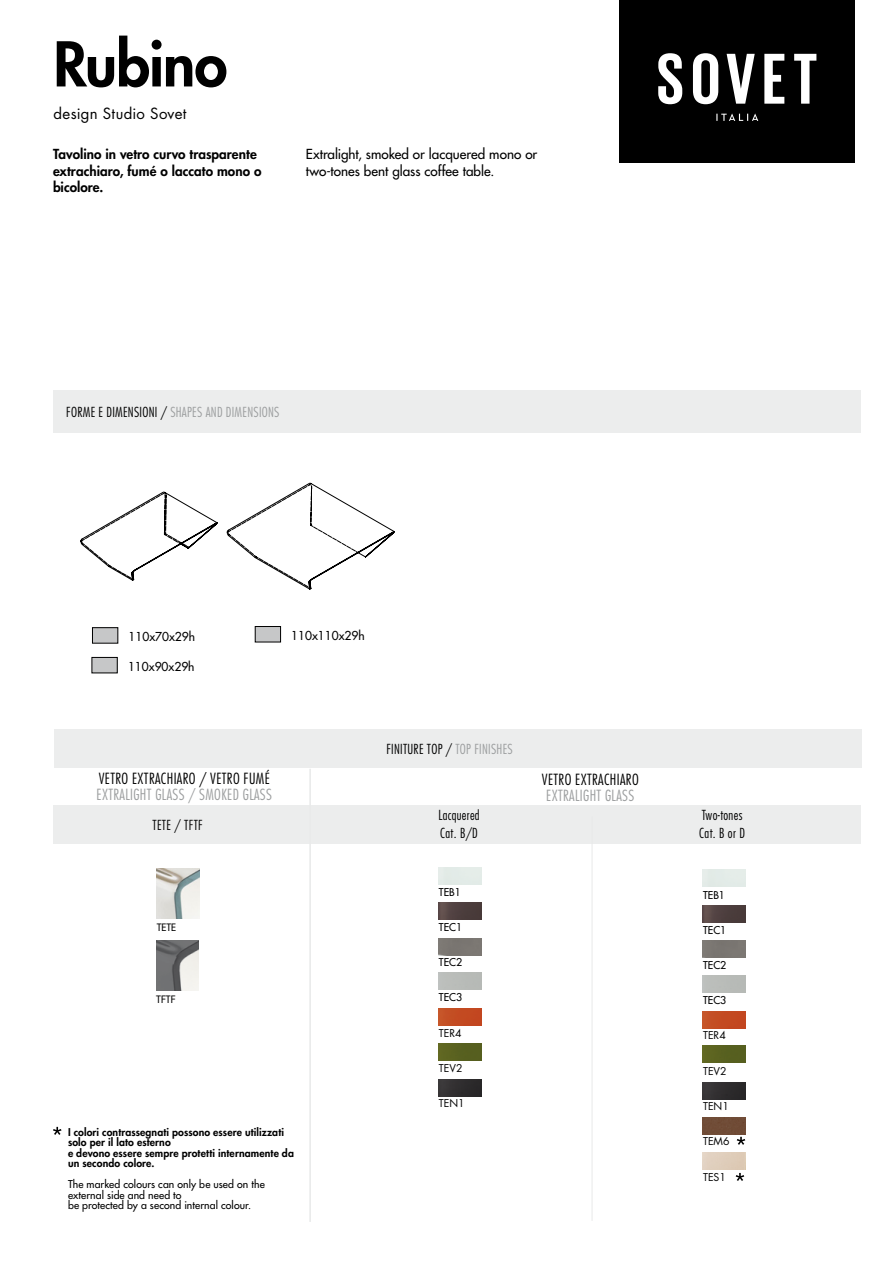
<style>
.page{position:relative;width:893px;height:1263px;background:#fff}
.page>*{position:absolute;margin:0;border:0;box-sizing:border-box;transform-origin:0 0}
.t1{font:800 60px "Futura Std";letter-spacing:-.015em;color:#000}
.t2{font:300 condensed 15px "Futura Std";letter-spacing:.025em;color:#000}
.t3{font:300 condensed 15px "Futura Std";letter-spacing:.025em;color:#9c9e9f}
.t4{font:15px "Futura Std";letter-spacing:.015em;color:#000}
.t5{font:800 13.5px/16.5px "Futura Std";letter-spacing:.005em;color:#000}
.t6{font:300 condensed 13.5px/18px "Futura Std";letter-spacing:.025em;color:#000}
.t7{font:500 13.5px/16.5px "Futura Std";color:#000}
.t8{font:300 condensed 13.5px "Futura Std";letter-spacing:.02em;color:#9c9e9f}
.t9{font:500 12px "Futura Std";color:#000}
.t10{font:500 10.5px/10.5px "Futura Std";letter-spacing:.01em;color:#000}
.t11{font:800 10.5px/10.5px "Futura Std";letter-spacing:.01em;color:#000}
.t12{font:10.5px "Futura Std";color:#000}
.t13{font:condensed 10.5px "Helvetica Neue LT Std";color:#000}
.s1{color:#000}
.s2{color:#9c9e9f}
</style>
<div class="page">
<div style="left:620px;top:0;width:235px;height:163px;background:#000"></div>
<svg style="left:716px;top:114px;width:42px;height:7px"></svg>
<svg style="left:658px;top:53px;width:158px;height:51px"></svg>
<div style="left:53px;top:390px;width:808px;height:43px;background:#eceded"></div>
<div style="left:92px;top:628px;width:26px;height:15px;background:#c6c7c8"></div>
<div style="left:92px;top:657px;width:25px;height:16px;background:#c6c7c8"></div>
<div style="left:92px;top:657px;width:25px;height:16px;border:1px solid #000"></div>
<div style="left:54px;top:729px;width:808px;height:38px;background:#eceded"></div>
<div style="left:53px;top:805px;width:808px;height:38px;background:#eceded"></div>
<hr style="left:592px;top:816px;width:1px;height:405px;background:#e8e9e9">
<img style="left:439px;top:1009px;width:42px;height:17px">
<img style="left:439px;top:1080px;width:42px;height:17px">
<img style="left:439px;top:903px;width:42px;height:17px">
<img style="left:439px;top:1043px;width:42px;height:17px">
<hr style="left:310px;top:769px;width:1px;height:453px;background:#e8e9e9">
<img style="left:157px;top:869px;width:42px;height:50px">
<img style="left:703px;top:1011px;width:42px;height:17px">
<img style="left:703px;top:1082px;width:42px;height:17px">
<img style="left:703px;top:905px;width:42px;height:17px">
<img style="left:703px;top:1046px;width:42px;height:17px">
<img style="left:703px;top:1118px;width:42px;height:17px">
<svg style="left:53px;top:1127px;width:9px;height:8px"></svg>
<svg style="left:737px;top:1137px;width:8px;height:8px"></svg>
<svg style="left:736px;top:1173px;width:8px;height:8px"></svg>
<img style="left:156px;top:941px;width:43px;height:50px">
<svg style="left:81px;top:483px;width:314px;height:107px"></svg>
<div style="left:255px;top:626px;width:26px;height:16px;background:#c6c7c8"></div>
<div style="left:255px;top:626px;width:26px;height:16px;border:1px solid #000"></div>
<h1 class="t1" style="left:53px;top:26px;width:175px">Rubino</h1>
<h2 class="t4" style="left:53px;top:104px;width:134px">design Studio Sovet</h2>
<p class="t5" style="left:53px;top:146px;width:210px">Tavolino in vetro curvo trasparente extrachiaro, fumé o laccato mono o bicolore.</p>
<p class="t7" style="left:306px;top:146px;width:233px">Extralight, smoked or lacquered mono or two-tones bent glass coffee table.</p>
<p class="t8" style="left:66px;top:404px;width:215px"><span class="s1">FORME E DIMENSIONI /</span> SHAPES AND DIMENSIONS</p>
<p class="t9" style="left:129px;top:629px;width:68px">110x70x29h</p>
<p class="t9" style="left:128px;top:659px;width:68px">110x90x29h</p>
<p class="t9" style="left:291px;top:628px;width:75px">110x110x29h</p>
<h2 class="t2" style="left:99px;top:769px;width:173px">VETRO EXTRACHIARO / VETRO FUMÉ</h2>
<h2 class="t3" style="left:97px;top:786px;width:177px">EXTRALIGHT GLASS / SMOKED GLASS</h2>
<p class="t6" style="left:152px;top:816px;width:52px">TETE / TFTF</p>
<p class="t13" style="left:157px;top:921px;width:21px">TETE</p>
<p class="t13" style="left:156px;top:993px;width:21px">TFTF</p>
<p class="t11" style="left:68px;top:1127px;width:227px">I colori contrassegnati possono essere utilizzati solo per il lato esterno<br>e devono essere sempre protetti internamente da un secondo colore.</p>
<p class="t10" style="left:68px;top:1179px;width:198px">The marked colours can only be used on the external side and need to<br>be protected by a second internal colour.</p>
<p class="t6" style="left:386px;top:740px;width:128px">FINITURE TOP / <span class="s2">TOP FINISHES</span></p>
<p class="t6" style="left:438px;top:806px;width:43px">Lacquered<br>Cat. B/D</p>
<p class="t10" style="left:439px;top:887px;width:23px">TEB1</p>
<p class="t10" style="left:439px;top:922px;width:25px">TEC1</p>
<p class="t10" style="left:439px;top:957px;width:25px">TEC2</p>
<p class="t10" style="left:439px;top:992px;width:25px">TEC3</p>
<p class="t12" style="left:439px;top:1026px;width:24px">TER4</p>
<p class="t12" style="left:439px;top:1062px;width:25px">TEV2</p>
<p class="t12" style="left:439px;top:1097px;width:27px">TEN1</p>
<h2 class="t2" style="left:542px;top:770px;width:98px">VETRO EXTRACHIARO</h2>
<h2 class="t3" style="left:546px;top:787px;width:90px">EXTRALIGHT GLASS</h2>
<p class="t6" style="left:699px;top:805px;width:47px">Two-tones<br>Cat. B or D</p>
<p class="t10" style="left:703px;top:890px;width:23px">TEB1</p>
<p class="t10" style="left:703px;top:924px;width:25px">TEC1</p>
<p class="t10" style="left:703px;top:959px;width:25px">TEC2</p>
<p class="t10" style="left:703px;top:994px;width:25px">TEC3</p>
<p class="t12" style="left:703px;top:1029px;width:24px">TER4</p>
<p class="t12" style="left:703px;top:1064px;width:25px">TEV2</p>
<p class="t12" style="left:703px;top:1099px;width:27px">TEN1</p>
<p class="t12" style="left:703px;top:1135px;width:28px">TEM6</p>
<p class="t12" style="left:703px;top:1170px;width:24px">TES1</p>
</div>
